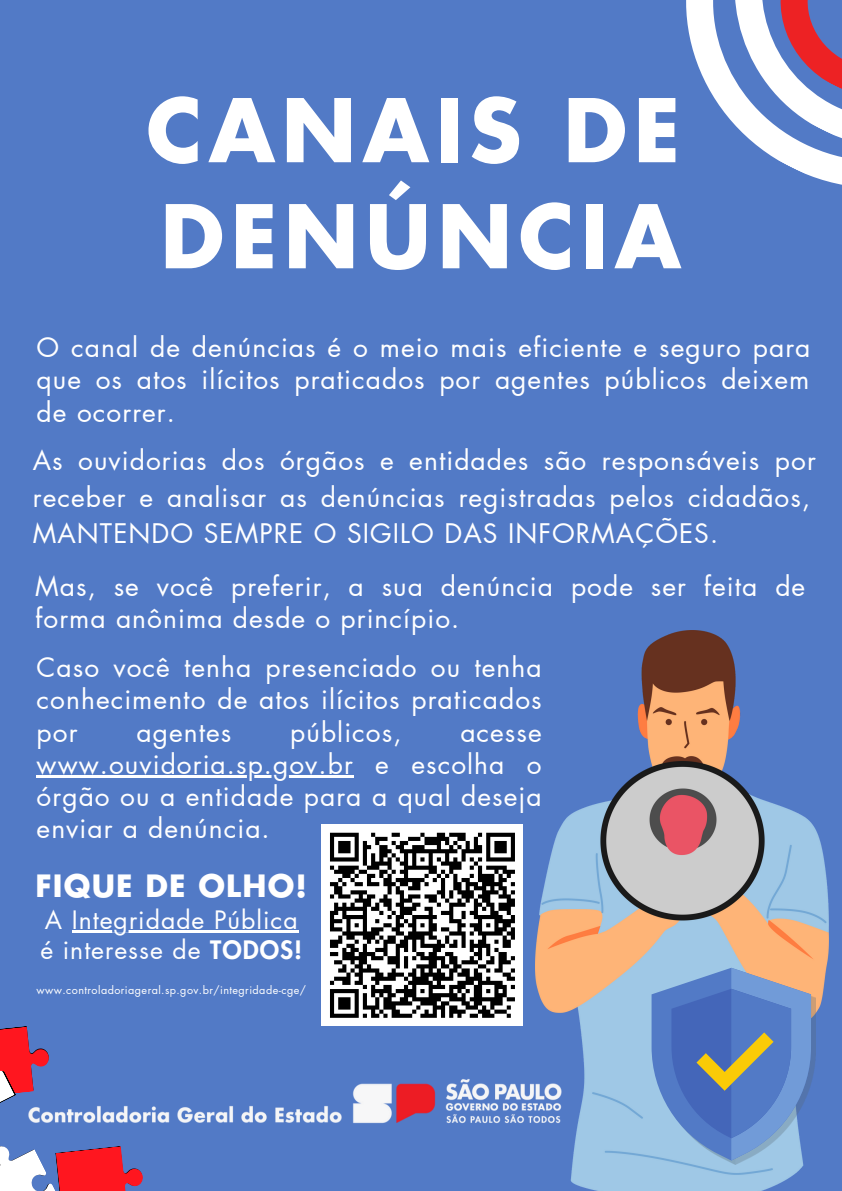
<style>
.page{position:relative;width:842px;height:1191px;background:#fff}
.page>*{position:absolute;margin:0;border:0;box-sizing:border-box;transform-origin:0 0}
.t1{font:700 85.1px "Futura LT Pro";letter-spacing:.075em;color:#fff}
.t2{font:700 30px "Futura LT Pro";letter-spacing:.04em;color:#fff}
.t3{font:26.4px/32.2px "Futura LT Pro";letter-spacing:.04em;color:#fff;text-align:justify}
.t4{font:24.8px "Futura LT Pro";letter-spacing:.04em;color:#fff}
.t5{font:10.8px "Futura LT Pro";letter-spacing:.04em;color:#fff}
.s1{font-weight:800}
</style>
<div class="page">
<div style="left:0;top:0;width:842px;height:1190px;background:#527ac6"></div>
<hr style="left:37px;top:775px;width:317px;height:2px;background:#fff">
<img style="left:535px;top:630px;width:293px;height:560px">
<img style="left:655px;top:971px;width:160px;height:193px">
<svg style="left:652px;top:967px;width:159px;height:193px"></svg>
<svg style="left:686px;top:0;width:156px;height:185px"></svg>
<svg style="left:0;top:1026px;width:49px;height:77px"></svg>
<svg style="left:0;top:1146px;width:143px;height:44px"></svg>
<img style="left:16px;top:1073px;width:554px;height:64px">
<hr style="left:72px;top:929px;width:227px;height:3px;background:#fff">
<div style="left:322px;top:824px;width:201px;height:201px;background:#fff"></div>
<svg style="left:330px;top:832px;width:185px;height:186px"></svg>
<p class="t1" style="left:146px;top:92px;width:535px">CANAIS DE</p>
<p class="t1" style="left:160px;top:198px;width:522px">DENÚNCIA</p>
<p class="t3" style="left:37px;top:332px;width:775px">O canal de denúncias é o meio mais eficiente e seguro para que os atos ilícitos praticados por agentes públicos deixem de ocorrer.</p>
<p class="t3" style="left:33px;top:443px;width:784px;line-height:36.7px;text-align:left">As ouvidorias dos órgãos e entidades são responsáveis por receber e analisar as denúncias registradas pelos cidadãos,<br>MANTENDO SEMPRE O SIGILO DAS INFORMAÇÕES.</p>
<p class="t3" style="left:35px;top:571px;width:771px">Mas, se você preferir, a sua denúncia pode ser feita de forma anônima desde o princípio.</p>
<p class="t3" style="left:37px;top:652px;width:507px">Caso você tenha presenciado ou tenha conhecimento de atos ilícitos praticados por</p>
<p class="t3" style="left:136px;top:717px;width:96px">agentes</p>
<p class="t3" style="left:290px;top:717px;width:113px">públicos,</p>
<p class="t3" style="left:37px;top:717px;width:507px;text-indent:424px">acesse www.ouvidoria.sp.gov.br e escolha o órgão ou a entidade para a qual deseja enviar a denúncia.</p>
<p class="t2" style="left:35px;top:871px;width:273px">FIQUE DE OLHO!</p>
<p class="t4" style="left:45px;top:907px;width:254px">A Integridade Pública</p>
<p class="t4" style="left:40px;top:938px;width:263px">é interesse de <span class="s1">TODOS!</span></p>
<p class="t5" style="left:37px;top:984px;width:271px">www.controladoriageral.sp.gov.br/integridade-cge/</p>
</div>
